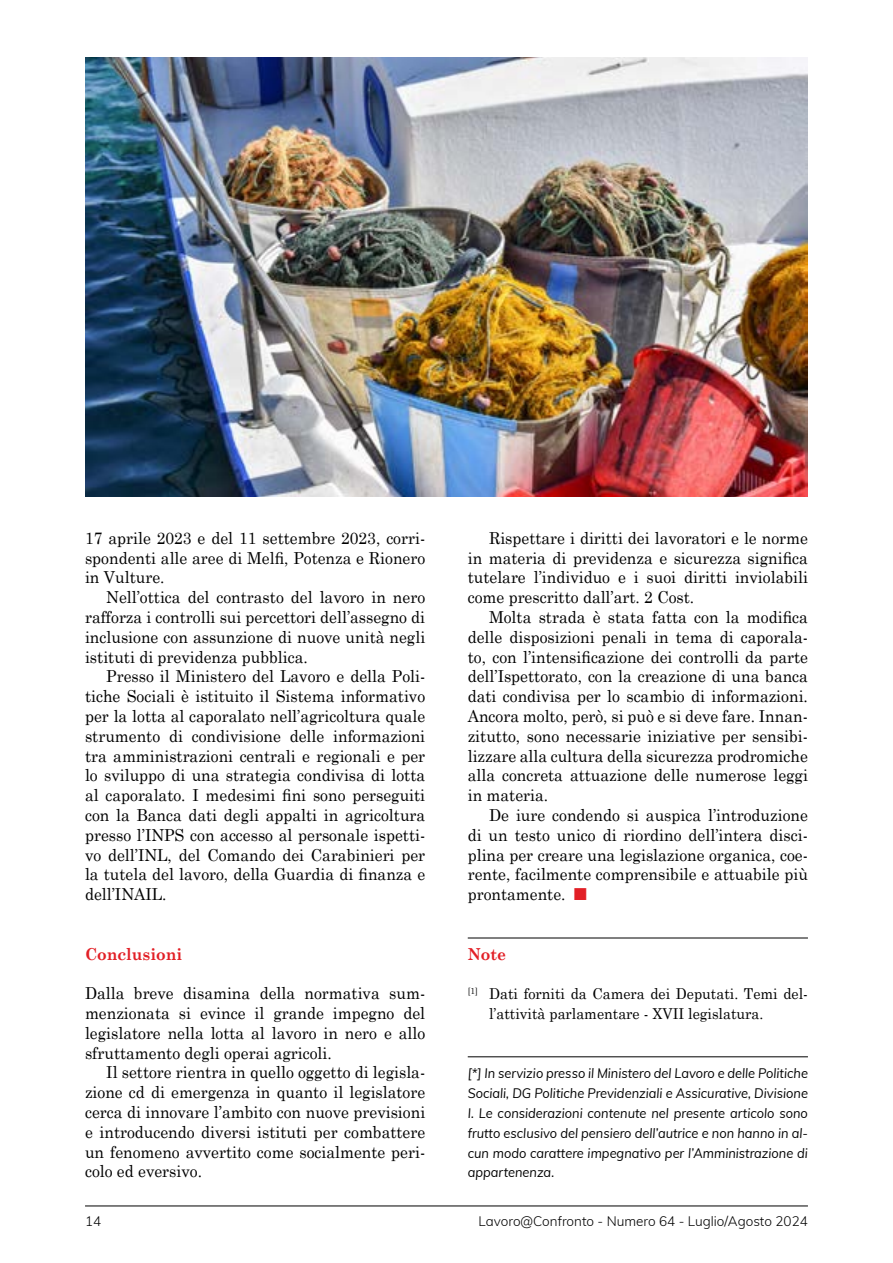
<style>
.page{position:relative;width:893px;height:1263px;background:#fff}
.page>*{position:absolute;margin:0;border:0;box-sizing:border-box;transform-origin:0 0}
.t1{font:16.5px/19.8px "Century Schoolbook";color:#000;text-align:justify;scale:.95 1}
.t2{font:700 16.5px "Century Schoolbook";color:#e21f26;scale:.95 1}
.t3{font:15px/19.8px "Century Schoolbook";color:#000;scale:.95 1}
.t4{font:italic 13.5px/19.8px "Muli";color:#000;text-align:justify;scale:.95 1}
.t5{font:300 13.5px "Muli";color:#000}
.s1{font-family:"Monotype Sorts";color:#e21f26}
</style>
<div class="page">
<hr style="left:85px;top:1205px;width:723px;height:1px;background:#000">
<hr style="left:468px;top:938px;width:340px;height:1px;background:#000">
<hr style="left:468px;top:1056px;width:340px;height:1px;background:#000">
<img style="left:85px;top:57px;width:723px;height:439px">
<p class="t1" style="left:85px;top:527px;width:360px">17 aprile 2023 e del 11 settembre 2023, corri&shy;spondenti alle aree di Melfi, Potenza e Rionero in Vulture.</p>
<p class="t1" style="left:85px;top:587px;width:360px;text-indent:21px">Nell’ottica del contrasto del lavoro in nero rafforza i controlli sui percettori dell’assegno di inclusione con assunzione di nuove unità negli istituti di previdenza pubblica.</p>
<p class="t1" style="left:85px;top:666px;width:360px;text-indent:21px">Presso il Ministero del Lavoro e della Poli&shy;tiche Sociali è istituito il Sistema informativo per la lotta al caporalato nell’agricoltura quale strumento di condivisione delle informazioni tra amministrazioni centrali e regionali e per lo sviluppo di una strategia condivisa di lotta al caporalato. I medesimi fini sono perseguiti con la Banca dati degli appalti in agricoltura presso l’INPS con accesso al personale ispetti&shy;vo dell’INL, del Comando dei Carabinieri per la tutela del lavoro, della Guardia di finanza e dell’INAIL.</p>
<p class="t2" style="left:85px;top:943px;width:104px">Conclusioni</p>
<p class="t1" style="left:85px;top:983px;width:360px">Dalla breve disamina della normativa sum&shy;menzionata si evince il grande impegno del legislatore nella lotta al lavoro in nero e allo sfruttamento degli operai agricoli.</p>
<p class="t1" style="left:85px;top:1062px;width:360px;text-indent:21px">Il settore rientra in quello oggetto di legisla&shy;zione cd di emergenza in quanto il legislatore cerca di innovare l’ambito con nuove previsioni e introducendo diversi istituti per combattere un fenomeno avvertito come socialmente peri&shy;colo ed eversivo.</p>
<p class="t1" style="left:468px;top:527px;width:360px;text-indent:21px">Rispettare i diritti dei lavoratori e le norme in materia di previdenza e sicurezza significa tutelare l’individuo e i suoi diritti inviolabili come prescritto dall’art. 2 Cost.</p>
<p class="t1" style="left:468px;top:607px;width:360px;text-indent:21px">Molta strada è stata fatta con la modifica delle disposizioni penali in tema di caporala&shy;to, con l’intensificazione dei controlli da parte dell’Ispettorato, con la creazione di una banca dati condivisa per lo scambio di informazioni.<br>Ancora molto, però, si può e si deve fare. Innan&shy;zitutto, sono necessarie iniziative per sensibi&shy;lizzare alla cultura della sicurezza prodromiche alla concreta attuazione delle numerose leggi in materia.</p>
<p class="t1" style="left:468px;top:805px;width:360px;text-indent:21px">De iure condendo si auspica l’introduzione di un testo unico di riordino dell’intera disci&shy;plina per creare una legislazione organica, coe&shy;rente, facilmente comprensibile e attuabile più prontamente. <span class="s1">n</span></p>
<p class="t2" style="left:468px;top:943px;width:42px">Note</p>
<p class="t3" style="left:489px;top:983px;width:337px;text-indent:-21px"><sup>[1]</sup> Dati forniti da Camera dei Deputati. Temi del&shy;l’attività parlamentare - XVII legislatura.</p>
<p class="t4" style="left:468px;top:1063px;width:360px">[*] In servizio presso il Ministero del Lavoro e delle Politiche Sociali, DG Politiche Previdenziali e Assicurative, Divisione I. Le considerazioni contenute nel presente articolo sono frutto esclusivo del pensiero dell’autrice e non hanno in al&shy;cun modo carattere impegnativo per l’Amministrazione di appartenenza.</p>
<p class="t5" style="left:85px;top:1213px;width:18px">14</p>
<p class="t5" style="left:479px;top:1213px;width:331px">Lavoro@Confronto - Numero 64 - Luglio/Agosto 2024</p>
</div>
